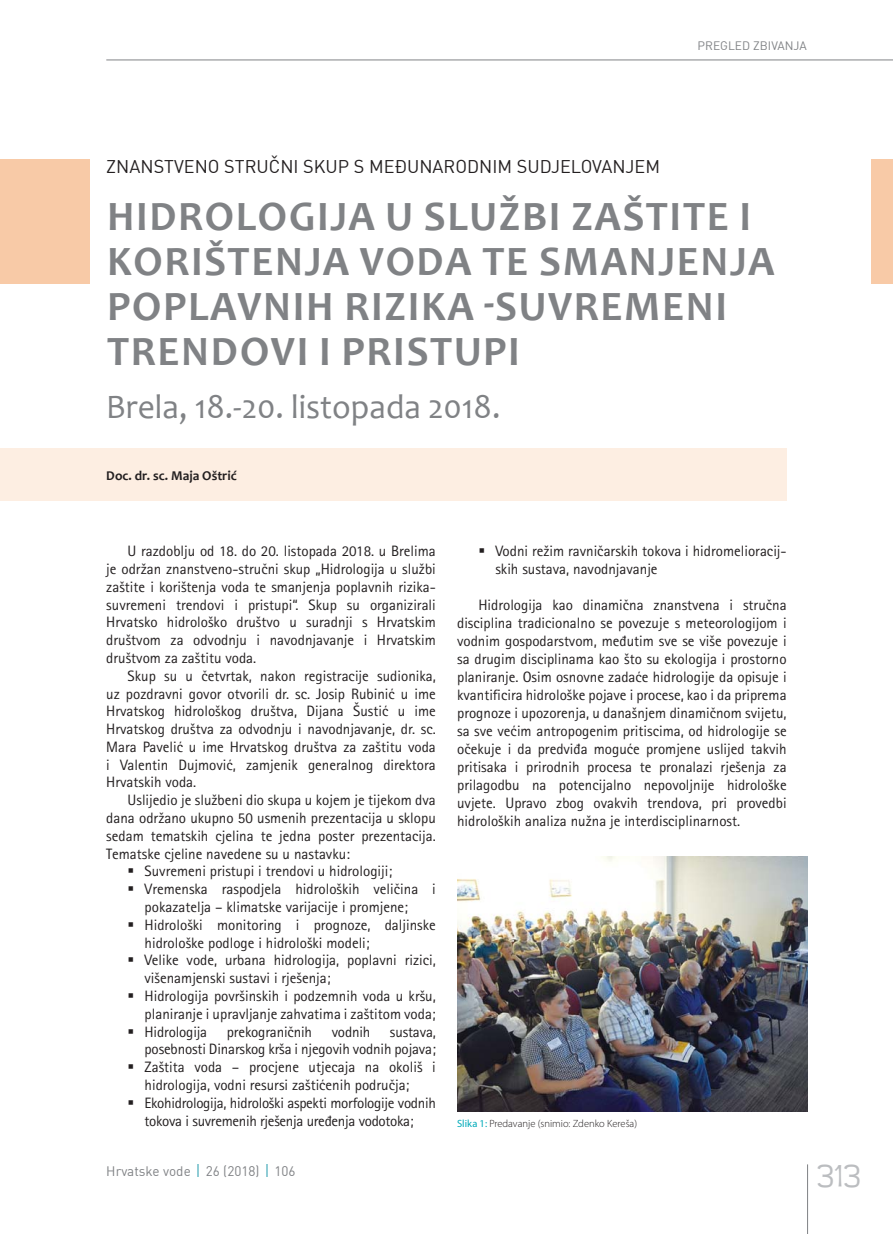
<style>
.page{position:relative;width:893px;height:1234px;background:#fff}
.page>*{position:absolute;margin:0;border:0;box-sizing:border-box;transform-origin:0 0}
.t1{font:700 42px/45px "Candara";letter-spacing:.04em;color:#808285}
.t2{font:300 36px "Teen";color:#bbbdc0}
.t3{font:34.5px "Candara";color:#808285}
.t4{font:18px "DIN";color:#231f20}
.t5{font:15px/18px "Rotis Sans Serifklemy";color:#231f20}
.t6{font:15px/18px "Rotis Sans Serifklemy";letter-spacing:-.02em;color:#231f20;text-align:center}
.t7{font:13.5px "DIN";color:#808285}
.t8{font:700 13.5px "Candara";color:#231f20}
.t9{font:12px "DIN";color:#808285}
.t10{font:300 10.5px "Myriad Pro";color:#231f20}
.s1{font-weight:400;color:#00aab9}
</style>
<div class="page">
<hr style="left:807px;top:1164px;width:1px;height:69px;background:#808285">
<hr style="left:106px;top:60px;width:787px;height:1px;background:#808285">
<svg style="left:198px;top:1164px;width:1px;height:12px"></svg>
<svg style="left:266px;top:1164px;width:2px;height:12px"></svg>
<div style="left:872px;top:159px;width:21px;height:124px;background:#f8caa7"></div>
<div style="left:0;top:159px;width:89px;height:124px;background:#f8caa7"></div>
<div style="left:0;top:448px;width:787px;height:52px;background:#fdeee2"></div>
<img style="left:457px;top:856px;width:351px;height:254px">
<p class="t9" style="left:698px;top:37px;width:111px">PREGLED ZBIVANJA</p>
<p class="t4" style="left:106px;top:154px;width:555px">ZNANSTVENO STRUČNI SKUP S MEĐUNARODNIM SUDJELOVANJEM</p>
<h1 class="t1" style="left:107px;top:198px;width:669px">HIDROLOGIJA U SLUŽBI ZAŠTITE I<br>KORIŠTENJA VODA TE SMANJENJA<br>POPLAVNIH RIZIKA ‐SUVREMENI<br>TRENDOVI I PRISTUPI</h1>
<h3 class="t3" style="left:106px;top:393px;width:396px">Brela, 18.-20. listopada 2018.</h3>
<p class="t8" style="left:106px;top:469px;width:132px">Doc. dr. sc. Maja Oštrić</p>
<p class="t5" style="left:106px;top:542px;width:331px;text-align:justify;text-indent:21px">U razdoblju od 18. do 20. listopada 2018. u Brelima je održan znanstveno-stručni skup „Hidrologija u službi zaštite i korištenja voda te smanjenja poplavnih rizika&shy;suvremeni trendovi i pristupi“. Skup su organizirali Hrvatsko hidrološko društvo u suradnji s Hrvatskim društvom za odvodnju i navodnjavanje i Hrvatskim društvom za zaštitu voda.</p>
<p class="t5" style="left:106px;top:666px;width:331px;text-align:justify;text-indent:21px">Skup su u četvrtak, nakon registracije sudionika, uz pozdravni govor otvorili dr. sc. Josip Rubinić u ime Hrvatskog hidrološkog društva, Dijana Šustić u ime Hrvatskog društva za odvodnju i navodnjavanje, dr. sc.<br>Mara Pavelić u ime Hrvatskog društva za zaštitu voda i Valentin Dujmović, zamjenik generalnog direktora Hrvatskih voda.</p>
<p class="t5" style="left:106px;top:791px;width:331px;text-align:justify;text-indent:21px">Uslijedio je službeni dio skupa u kojem je tijekom dva dana održano ukupno 50 usmenih prezentacija u sklopu sedam tematskih cjelina te jedna poster prezentacija.<br>Tematske cjeline navedene su u nastavku:</p>
<p class="t5" style="left:128px;top:862px;width:266px">▪ Suvremeni pristupi i trendovi u hidrologiji;</p>
<p class="t5" style="left:145px;top:879px;width:293px;text-indent:-17px">▪ Vremenska raspodjela hidroloških veličina i pokazatelja – klimatske varijacije i promjene;</p>
<p class="t5" style="left:145px;top:915px;width:293px;text-indent:-17px">▪ Hidrološki monitoring i prognoze, daljinske hidrološke podloge i hidrološki modeli;</p>
<p class="t5" style="left:145px;top:951px;width:293px;text-indent:-17px">▪ Velike vode, urbana hidrologija, poplavni rizici, višenamjenski sustavi i rješenja;</p>
<p class="t5" style="left:128px;top:986px;width:310px;text-align:right">▪ Hidrologija površinskih i podzemnih voda u kršu, planiranje i upravljanje zahvatima i zaštitom voda;</p>
<p class="t5" style="left:128px;top:1022px;width:81px">▪ Hidrologija</p>
<p class="t5" style="left:227px;top:1022px;width:87px">prekograničnih</p>
<p class="t5" style="left:332px;top:1022px;width:40px">vodnih</p>
<p class="t5" style="left:145px;top:1022px;width:293px;text-align:right">sustava,<br>posebnosti Dinarskog krša i njegovih vodnih pojava;</p>
<p class="t5" style="left:145px;top:1057px;width:293px;text-indent:-17px">▪ Zaštita voda – procjene utjecaja na okoliš i hidrologija, vodni resursi zaštićenih područja;</p>
<p class="t6" style="left:128px;top:1093px;width:310px">▪ Ekohidrologija, hidrološki aspekti morfologije vodnih tokova i suvremenih rješenja uređenja vodotoka;</p>
<p class="t7" style="left:106px;top:1161px;width:191px">Hrvatske vode 26 (2018) 106</p>
<p class="t5" style="left:495px;top:542px;width:293px;text-indent:-17px">▪ Vodni režim ravničarskih tokova i hidromelioracij&shy;skih sustava, navodnjavanje</p>
<p class="t5" style="left:457px;top:596px;width:331px;text-align:justify;text-indent:21px">Hidrologija kao dinamična znanstvena i stručna disciplina tradicionalno se povezuje s meteorologijom i vodnim gospodarstvom, međutim sve se više povezuje i sa drugim disciplinama kao što su ekologija i prostorno planiranje. Osim osnovne zadaće hidrologije da opisuje i kvantificira hidrološke pojave i procese, kao i da priprema prognoze i upozorenja, u današnjem dinamičnom svijetu, sa sve većim antropogenim pritiscima, od hidrologije se očekuje i da predviđa moguće promjene uslijed takvih pritisaka i prirodnih procesa te pronalazi rješenja za prilagodbu na potencijalno nepovoljnije hidrološke uvjete. Upravo zbog ovakvih trendova, pri provedbi hidroloških analiza nužna je interdisciplinarnost.</p>
<p class="t10" style="left:457px;top:1119px;width:182px"><span class="s1">Slika 1:</span> Predavanje (snimio: Zdenko Kereša)</p>
<h2 class="t2" style="left:816px;top:1156px;width:46px">313</h2>
</div>
